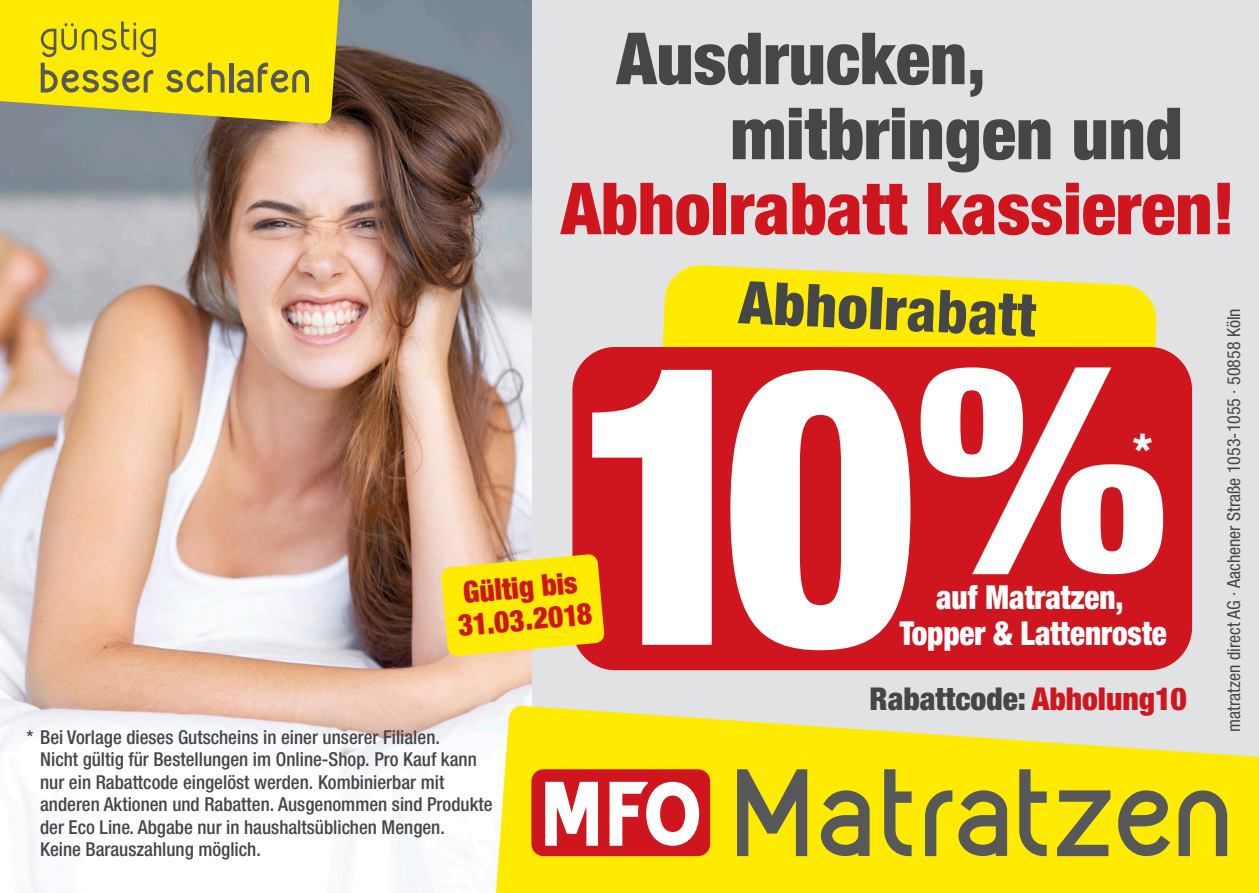
<style>
.page{position:relative;width:1259px;height:893px;background:#e1e2e4}
.page>*{position:absolute;margin:0;border:0;box-sizing:border-box;transform-origin:0 0}
.t1{font:900 condensed 72px/75px "Helvetica Neue";color:#454647}
.t2{font:900 condensed 72px "Helvetica Neue";color:#cf151d}
.t3{font:900 condensed 59.4px "Helvetica Neue";color:#454647}
.t4{font:900 condensed 45.3px "Helvetica Neue";color:#fff}
.t5{font:900 condensed 33px/36px "Helvetica Neue";color:#fff;text-align:center;scale:.94 1}
.t6{font:900 condensed 31.5px "Helvetica Neue";color:#454647}
.t7{font:900 condensed 30px/32.4px "Helvetica Neue";color:#cf151d}
.t8{font:500 condensed 19.2px/22.5px "Helvetica Neue";color:#454647}
.t9{font:condensed 18px "Helvetica Neue";color:#454647}
.s1{font-stretch:normal}
.s2{font-weight:800}
.s3{color:#cf151d}
</style>
<div class="page">
<img style="left:0;top:0;width:531px;height:893px">
<svg style="left:0;top:0;width:339px;height:124px;background:#e1d016"></svg>
<svg style="left:662px;top:265px;width:495px;height:83px;background:#fae821"></svg>
<div style="left:572px;top:347px;width:620px;height:323px;background:#cf151d;border-radius:43px"></div>
<svg style="left:730px;top:370px;width:180px;height:280px;fill:#fff"></svg>
<svg style="left:920px;top:367px;width:243px;height:207px"></svg>
<svg style="left:441px;top:370px;width:271px;height:286px"></svg>
<svg style="left:496px;top:705px;width:763px;height:188px;fill:#ffea01"></svg>
<div style="left:531px;top:769px;width:179px;height:87px;background:#cf151d;border-radius:12px"></div>
<svg style="left:545px;top:782px;width:53px;height:64px"></svg>
<svg style="left:609px;top:782px;width:90px;height:64px"></svg>
<svg style="left:737px;top:769px;width:70px;height:87px;background:#a69c2f"></svg>
<svg style="left:884px;top:769px;width:27px;height:87px;background:#a69c2f"></svg>
<svg style="left:925px;top:790px;width:27px;height:66px;background:#b1a62a"></svg>
<svg style="left:1019px;top:769px;width:27px;height:87px;background:#a69d2f"></svg>
<svg style="left:1057px;top:790px;width:53px;height:66px;background:#aaa02d"></svg>
<svg style="left:1118px;top:790px;width:52px;height:66px;background:#a49b30"></svg>
<svg style="left:1178px;top:790px;width:49px;height:66px;background:#aca22c"></svg>
<svg style="left:821px;top:790px;width:48px;height:66px;background:#989037"></svg>
<svg style="left:958px;top:790px;width:49px;height:66px;background:#999136"></svg>
<h1 class="t1" style="left:730px;top:20px;width:454px;text-indent:-114px">Ausdrucken, mitbringen und</h1>
<h1 class="t2" style="left:561px;top:164px;width:675px">Abholrabatt kassieren!</h1>
<h3 class="t7" style="left:454px;top:576px;width:136px;rotate:-5deg">Gültig bis<br>31.03.2018</h3>
<p class="t8" style="left:40px;top:725px;width:454px;text-indent:-14px"><span class="s1">*</span> Bei Vorlage dieses Gutscheins in einer unserer Filialen.<br>Nicht gültig für Bestellungen im Online-Shop. Pro Kauf kann nur ein Rabattcode eingelöst werden. Kombinierbar mit anderen Aktionen und Rabatten. Ausgenommen sind Produkte der Eco Line. Abgabe nur in haushaltsüblichen Mengen.<br>Keine Barauszahlung möglich.</p>
<h2 class="t3" style="left:741px;top:265px;width:299px;rotate:3deg">Abholr<span class="s2">abatt</span></h2>
<h3 class="t4" style="left:1133px;top:422px;width:20px">*</h3>
<h3 class="t5" style="left:899px;top:579px;width:285px">auf Matratzen,<br>Topper &amp; Lattenroste</h3>
<h3 class="t6" style="left:869px;top:679px;width:319px">Rabattcode: <span class="s3">Abholung10</span></h3>
<p class="t9" style="left:1223px;top:732px;width:425px;rotate:-90deg">matratzen direct AG · Aachener Straße 1053-1055 · 50858 Köln</p>
</div>
